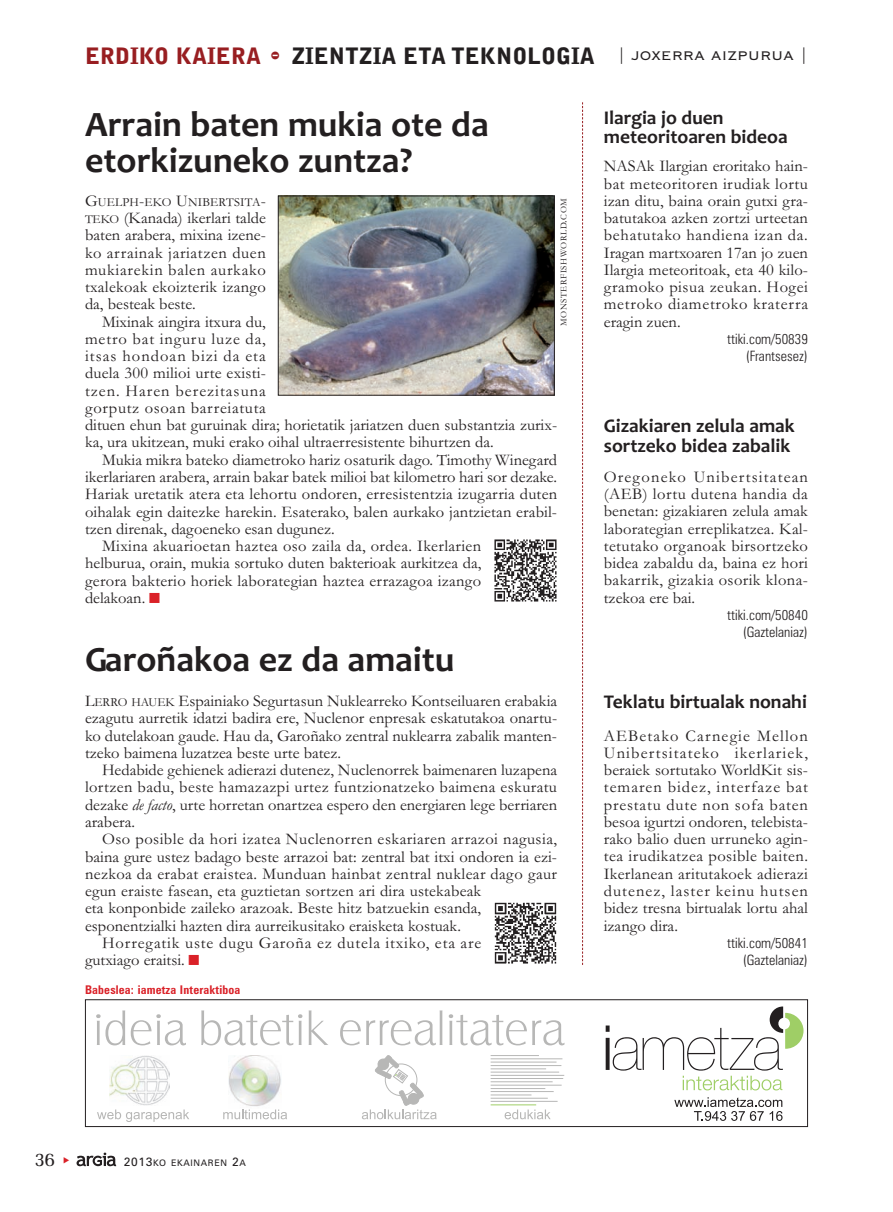
<style>
.page{position:relative;width:893px;height:1212px;background:#fff}
.page>*{position:absolute;margin:0;border:0;box-sizing:border-box;transform-origin:0 0}
.t1{font:700 36px/36px "Candara";color:#231f20}
.t2{font:900 22.5px "Bell Gothic Std";color:#231f20}
.t3{font:700 19.5px/19.5px "Candara";color:#231f20}
.t4{font:19.5px "Memoir";color:#231f20}
.t5{font:16.5px/17.2px "Garamond";letter-spacing:.005em;color:#231f20;text-align:justify}
.t6{font:16.5px "Garamond";letter-spacing:.03em;color:#231f20}
.t7{font:16.5px "Garamond";letter-spacing:.05em;color:#231f20}
.t8{font:300 condensed 14.25px/17.2px "Zurich BT";color:#231f20;text-align:right}
.t9{font:12.3px "Garamond";letter-spacing:.015em;color:#231f20}
.t10{font:700 condensed 12px "Zurich BT";letter-spacing:.015em;color:#da2128}
.t11{font:9px "Garamond";letter-spacing:.06em;color:#231f20}
.t12{font:9px "Zurich BT";letter-spacing:.075em;color:#231f20}
.s1{color:#981e21}
.s2{font-family:"Bodiac";font-weight:400;color:#981e21}
.s3{font-size:16.5px}
.s4{font-size:12.3px}
.s5{color:#da2128}
.s6{font-size:12px}
.s7{font-style:italic}
</style>
<div class="page">
<svg style="left:606px;top:1006px;width:197px;height:84px"></svg>
<svg style="left:96px;top:1010px;width:29px;height:35px"></svg>
<svg style="left:131px;top:1014px;width:55px;height:31px"></svg>
<svg style="left:201px;top:1010px;width:101px;height:35px"></svg>
<svg style="left:309px;top:1010px;width:19px;height:35px"></svg>
<svg style="left:340px;top:1010px;width:102px;height:35px"></svg>
<svg style="left:449px;top:1014px;width:115px;height:31px"></svg>
<img style="left:229px;top:1055px;width:52px;height:52px">
<img style="left:109px;top:1055px;width:61px;height:50px">
<hr style="left:491px;top:1055px;width:48px;height:1px;background:#b7b7b6">
<hr style="left:491px;top:1058px;width:71px;height:1px;background:#b7b7b6">
<hr style="left:491px;top:1062px;width:65px;height:1px;background:#b7b7b6">
<hr style="left:491px;top:1065px;width:70px;height:1px;background:#b7b7b6">
<hr style="left:491px;top:1068px;width:55px;height:1px;background:#b7b7b6">
<hr style="left:491px;top:1072px;width:68px;height:1px;background:#b7b7b6">
<hr style="left:491px;top:1075px;width:73px;height:1px;background:#b7b7b6">
<hr style="left:491px;top:1078px;width:72px;height:1px;background:#b7b7b6">
<hr style="left:491px;top:1081px;width:62px;height:1px;background:#b7b7b6">
<hr style="left:491px;top:1085px;width:71px;height:1px;background:#b7b7b6">
<hr style="left:491px;top:1088px;width:54px;height:1px;background:#b7b7b6">
<hr style="left:491px;top:1091px;width:63px;height:1px;background:#b7b7b6">
<hr style="left:491px;top:1094px;width:40px;height:1px;background:#b7b7b6">
<hr style="left:491px;top:1098px;width:57px;height:1px;background:#b7b7b6">
<hr style="left:491px;top:1101px;width:67px;height:1px;background:#b7b7b6">
<hr style="left:491px;top:1104px;width:45px;height:1px;background:#9fce66">
<svg style="left:674px;top:1097px;width:108px;height:24px"></svg>
<svg style="left:97px;top:1109px;width:92px;height:13px"></svg>
<svg style="left:223px;top:1109px;width:64px;height:10px"></svg>
<svg style="left:505px;top:1109px;width:46px;height:10px"></svg>
<svg style="left:362px;top:1055px;width:75px;height:64px"></svg>
<div style="left:85px;top:999px;width:723px;height:128px;border:1px solid #231f20"></div>
<svg style="left:77px;top:1152px;width:39px;height:14px"></svg>
<svg style="left:582px;top:102px;width:1px;height:863px"></svg>
<img style="left:280px;top:198px;width:273px;height:196px">
<div style="left:278px;top:196px;width:277px;height:200px;border:1px solid #231f20"></div>
<img style="left:494px;top:539px;width:63px;height:63px">
<img style="left:494px;top:902px;width:63px;height:62px">
<h2 class="t2" style="left:85px;top:43px;width:724px"><span class="s1">ERDIKO KAIERA</span> <span class="s2">-</span> ZIENTZIA ETA TEKNOLOGIA <sup>|</sup> <sup>JOXERRA</sup> <sup>AIZPURUA</sup> <sup>|</sup></h2>
<h1 class="t1" style="left:85px;top:110px;width:405px">Arrain baten mukia ote da etorkizuneko zuntza?</h1>
<p class="t9" style="left:85px;top:198px;width:182px"><span class="s3">G</span>UELPH<span class="s3">-</span>EKO <span class="s3">U</span>NIBERTSITA<span class="s3">-</span></p>
<p class="t5" style="left:85px;top:211px;width:182px"><span class="s4">TEKO</span> (Kanada) ikerlari talde baten arabera, mixina izene&shy;ko arrainak jariatzen duen mukiarekin balen aurkako txalekoak ekoizterik izango da, besteak beste.</p>
<p class="t5" style="left:85px;top:315px;width:474px;text-align:left;text-indent:17px">Mixinak aingira itxura du,<br>metro bat inguru luze da,<br>itsas hondoan bizi da eta<br>duela 300 milioi urte existi-<br>tzen. Haren berezitasuna<br>gorputz osoan barreiatuta<br>dituen ehun bat guruinak dira; horietatik jariatzen duen substantzia zurix&shy;ka, ura ukitzean, muki erako oihal ultraerresistente bihurtzen da.</p>
<p class="t5" style="left:102px;top:453px;width:457px">Mukia mikra bateko diametroko hariz osaturik dago. Timothy Winegard</p>
<p class="t5" style="left:85px;top:470px;width:474px">ikerlariaren arabera, arrain bakar batek milioi bat kilometro hari sor dezake.</p>
<p class="t5" style="left:85px;top:487px;width:474px">Hariak uretatik atera eta lehortu ondoren, erresistentzia izugarria duten</p>
<p class="t5" style="left:85px;top:504px;width:474px">oihalak egin daitezke harekin. Esaterako, balen aurkako jantzietan erabil-</p>
<p class="t5" style="left:85px;top:522px;width:251px">tzen direnak, dagoeneko esan dugunez.</p>
<p class="t5" style="left:102px;top:539px;width:381px">Mixina akuarioetan haztea oso zaila da, ordea. Ikerlarien</p>
<p class="t5" style="left:85px;top:556px;width:398px">helburua, orain, mukia sortuko duten bakterioak aurkitzea da,</p>
<p class="t5" style="left:85px;top:574px;width:398px">gerora bakterio horiek laborategian haztea errazagoa izango</p>
<p class="t5" style="left:85px;top:591px;width:76px">delakoan. <span class="s5">■</span></p>
<p class="t11" style="left:561px;top:326px;width:129px;rotate:-90deg">MONSTERFISHWORLD<span class="s6">.</span>COM</p>
<h1 class="t1" style="left:85px;top:645px;width:371px">Garoñakoa ez da amaitu</h1>
<p class="t5" style="left:85px;top:694px;width:474px">L<span class="s4">ERRO HAUEK</span> Espainiako Segurtasun Nuklearreko Kontseiluaren erabakia ezagutu aurretik idatzi badira ere, Nuclenor enpresak eskatutakoa onartu&shy;ko dutelakoan gaude. Hau da, Garoñako zentral nuklearra zabalik manten&shy;tzeko baimena luzatzea beste urte batez.</p>
<p class="t5" style="left:85px;top:763px;width:474px;text-indent:17px">Hedabide gehienek adierazi dutenez, Nuclenorrek baimenaren luzapena lortzen badu, beste hamazazpi urtez funtzionatzeko baimena eskuratu dezake <span class="s7">de facto</span>, urte horretan onartzea espero den energiaren lege berriaren arabera.</p>
<p class="t6" style="left:102px;top:833px;width:457px">Oso posible da hori izatea Nuclenorren eskariaren arrazoi nagusia,</p>
<p class="t5" style="left:85px;top:849px;width:474px">baina gure ustez badago beste arrazoi bat: zentral bat itxi ondoren ia ezi-</p>
<p class="t5" style="left:85px;top:867px;width:474px">nezkoa da erabat eraistea. Munduan hainbat zentral nuklear dago gaur</p>
<p class="t5" style="left:85px;top:884px;width:398px">egun eraiste fasean, eta guztietan sortzen ari dira ustekabeak</p>
<p class="t5" style="left:85px;top:901px;width:398px">eta konponbide zaileko arazoak. Beste hitz batzuekin esanda,</p>
<p class="t5" style="left:85px;top:918px;width:377px">esponentzialki hazten dira aurreikusitako eraisketa kostuak.</p>
<p class="t7" style="left:102px;top:937px;width:381px">Horregatik uste dugu Garoña ez dutela itxiko, eta are</p>
<p class="t5" style="left:85px;top:953px;width:116px">gutxiago eraitsi. <span class="s5">■</span></p>
<p class="t10" style="left:85px;top:985px;width:157px">Babeslea: iametza Interaktiboa</p>
<p class="t3" style="left:604px;top:110px;width:185px">Ilargia jo duen meteoritoaren bideoa</p>
<p class="t5" style="left:604px;top:159px;width:206px">NASAk Ilargian eroritako hain&shy;bat meteoritoren irudiak lortu izan ditu, baina orain gutxi gra&shy;batutakoa azken zortzi urteetan behatutako handiena izan da.<br>Iragan martxoaren 17an jo zuen Ilargia meteoritoak, eta 40 kilo&shy;gramoko pisua zeukan. Hogei metroko diametroko kraterra eragin zuen.</p>
<p class="t8" style="left:727px;top:331px;width:82px">ttiki.com/50839 (Frantsesez)</p>
<p class="t3" style="left:604px;top:418px;width:192px">Gizakiaren zelula amak sortzeko bidea zabalik</p>
<p class="t5" style="left:604px;top:470px;width:206px">Oregoneko Unibertsitatean (AEB) lortu dutena handia da benetan: gizakiaren zelula amak laborategian erreplikatzea. Kal&shy;tetutako organoak birsortzeko bidea zabaldu da, baina ez hori bakarrik, gizakia osorik klona&shy;tzekoa ere bai.</p>
<p class="t8" style="left:727px;top:607px;width:82px">ttiki.com/50840 (Gaztelaniaz)</p>
<p class="t3" style="left:604px;top:694px;width:205px">Teklatu birtualak nonahi</p>
<p class="t5" style="left:604px;top:729px;width:206px">AEBetako Carnegie Mellon Unibertsitateko ikerlariek, beraiek sortutako WorldKit sis&shy;temaren bidez, interfaze bat prestatu dute non sofa baten besoa igurtzi ondoren, telebista&shy;rako balio duen urruneko agin&shy;tea irudikatzea posible baiten.<br>Ikerlanean aritutakoek adierazi dutenez, laster keinu hutsen bidez tresna birtualak lortu ahal izango dira.</p>
<p class="t8" style="left:727px;top:935px;width:82px">ttiki.com/50841 (Gaztelaniaz)</p>
<p class="t4" style="left:35px;top:1147px;width:22px">36</p>
<p class="t12" style="left:124px;top:1160px;width:123px"><span class="s6">2013</span>KO EKAINAREN <span class="s6">2</span>A</p>
</div>
